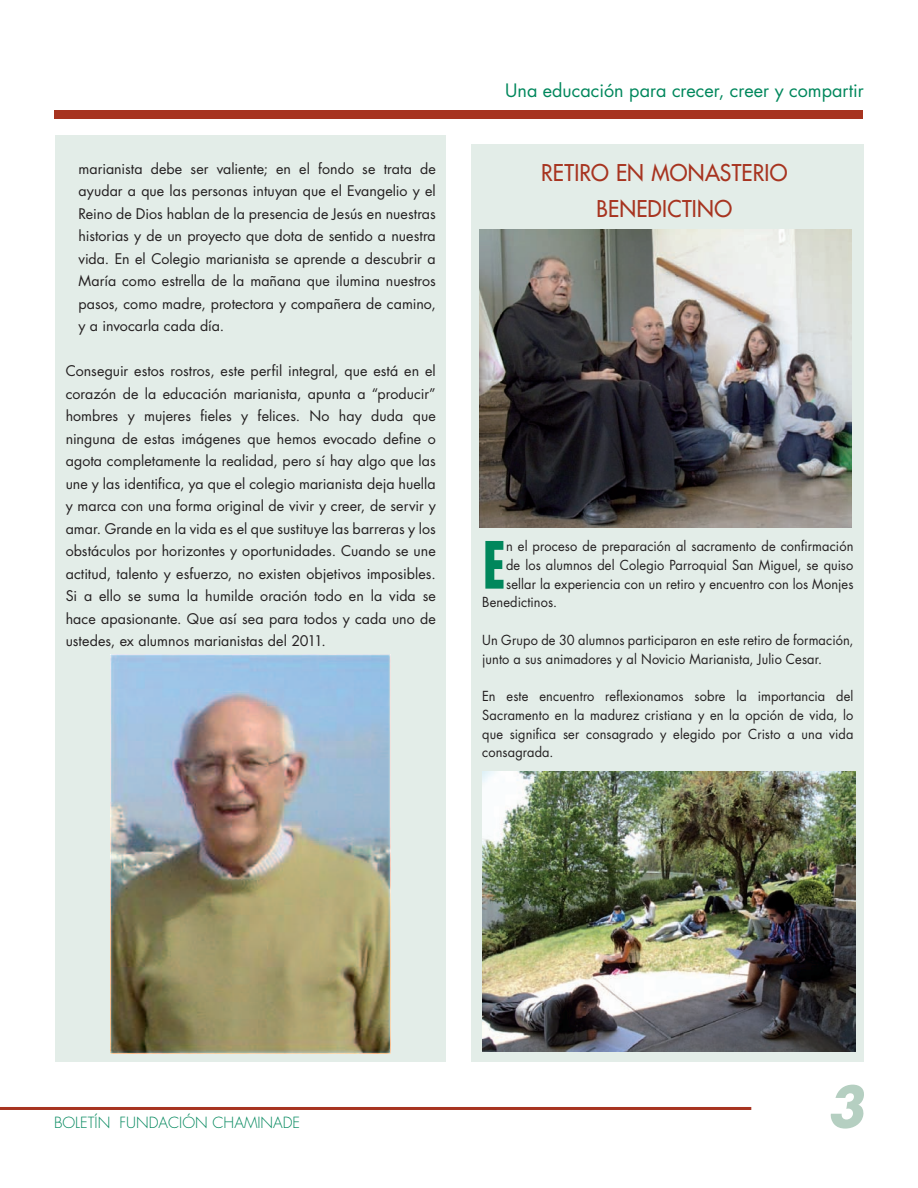
<style>
.page{position:relative;width:918px;height:1188px;background:#fff}
.page>*{position:absolute;margin:0;border:0;box-sizing:border-box;transform-origin:0 0}
.t1{font:700 condensed 63.3px "Futura Std";color:#00875c;scale:.95 1}
.t2{font:italic 700 54px "Futura Std";color:#b5cfc1}
.t3{font:500 22.5px/36px "Futura Std";letter-spacing:.01em;color:#a73420;text-align:center;scale:.95 1}
.t4{font:18px "Futura Std";color:#00875c}
.t5{font:300 15px "Futura Std";color:#00875c}
.t6{font:14.25px/22.5px "Futura Std";color:#231f20;text-align:justify}
.t7{font:13.5px/18.8px "Futura Std";letter-spacing:.01em;color:#231f20;scale:.95 1}
</style>
<div class="page">
<div style="left:54px;top:110px;width:808px;height:8px;background:#a73420"></div>
<hr style="left:0;top:1107px;width:751px;height:3px;background:#a73420">
<div style="left:55px;top:135px;width:391px;height:927px;background:#e3ede8"></div>
<div style="left:472px;top:144px;width:392px;height:918px;background:#e3ede8"></div>
<img style="left:110px;top:654px;width:280px;height:400px">
<img style="left:480px;top:229px;width:372px;height:298px">
<img style="left:482px;top:772px;width:373px;height:280px">
<p class="t6" style="left:78px;top:157px;width:359px">marianista debe ser valiente; en el fondo se trata de ayudar a que las personas intuyan que el Evangelio y el Reino de Dios hablan de la presencia de Jesús en nuestras historias y de un proyecto que dota de sentido a nuestra vida. En el Colegio marianista se aprende a descubrir a María como estrella de la mañana que ilumina nuestros pasos, como madre, protectora y compañera de camino, y a invocarla cada día.</p>
<p class="t6" style="left:66px;top:360px;width:372px">Conseguir estos rostros, este perfil integral, que está en el corazón de la educación marianista, apunta a “producir” hombres y mujeres fieles y felices. No hay duda que ninguna de estas imágenes que hemos evocado define o agota completamente la realidad, pero sí hay algo que las une y las identifica, ya que el colegio marianista deja huella y marca con una forma original de vivir y creer, de servir y amar. Grande en la vida es el que sustituye las barreras y los obstáculos por horizontes y oportunidades. Cuando se une actitud, talento y esfuerzo, no existen objetivos imposibles.<br>Si a ello se suma la humilde oración todo en la vida se hace apasionante. Que así sea para todos y cada uno de ustedes, ex alumnos marianistas del 2011.</p>
<p class="t4" style="left:505px;top:79px;width:360px">Una educación para crecer, creer y compartir</p>
<h3 class="t3" style="left:541px;top:154px;width:261px">RETIRO EN MONASTERIO<br>BENEDICTINO</h3>
<h1 class="t1" style="left:482px;top:526px;width:26px">E</h1>
<p class="t7" style="left:506px;top:537px;width:367px">n el proceso de preparación al sacramento de confirmación</p>
<p class="t7" style="left:506px;top:556px;width:367px">de los alumnos del Colegio Parroquial San Miguel, se quiso</p>
<p class="t7" style="left:506px;top:574px;width:367px">sellar la experiencia con un retiro y encuentro con los Monjes</p>
<p class="t7" style="left:482px;top:593px;width:80px">Benedictinos.</p>
<p class="t7" style="left:482px;top:631px;width:392px">Un Grupo de 30 alumnos participaron en este retiro de formación, junto a sus animadores y al Novicio Marianista, Julio Cesar.</p>
<p class="t7" style="left:482px;top:687px;width:392px;text-align:justify">En este encuentro reflexionamos sobre la importancia del Sacramento en la madurez cristiana y en la opción de vida, lo que significa ser consagrado y elegido por Cristo a una vida consagrada.</p>
<p class="t5" style="left:54px;top:1114px;width:248px">BOLETÍN FUNDACIÓN CHAMINADE</p>
<h2 class="t2" style="left:827px;top:1071px;width:39px">3</h2>
</div>
